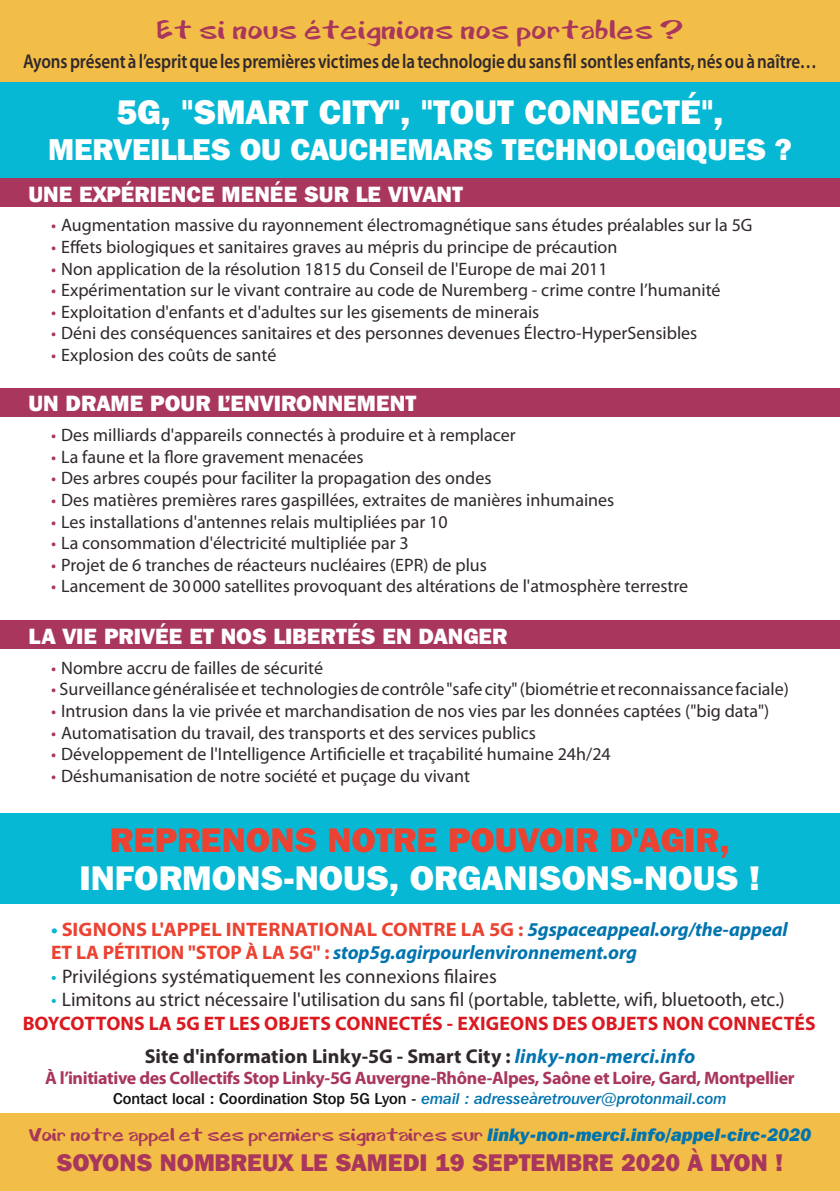
<style>
.page{position:relative;width:840px;height:1191px;background:#fff}
.page>*{position:absolute;margin:0;border:0;box-sizing:border-box;transform-origin:0 0}
.t1{font:800 34px "Franklin Gothic IT Cby BT";color:#fff}
.t2{font:800 34px "Franklin Gothic IT Cby BT";color:#ec4231}
.t3{font:32px "Cartoon";color:#a9365d}
.t4{font:800 30px "Franklin Gothic IT Cby BT";letter-spacing:-.005em;color:#fff}
.t5{font:800 24px "Franklin Gothic IT Cby BT";color:#a9365d}
.t6{font:800 22px "Franklin Gothic IT Cby BT";color:#fff}
.t7{font:22px "Cartoon";letter-spacing:-.02em;color:#a9365d}
.t8{font:600 20px "Myriad Pro";letter-spacing:-.005em;color:#30282c;scale:.85 1}
.t9{font:700 20px "Myriad Pro";letter-spacing:.005em;color:#30282c}
.t10{font:19.6px "Myriad Pro";color:#30282c}
.t11{font:700 19.6px "Myriad Pro";color:#ec4231;scale:1.04 1}
.t12{font:700 19.6px "Myriad Pro";letter-spacing:.01em;color:#db1920}
.t13{font:italic 700 19.6px "Myriad Pro";letter-spacing:-.005em;color:#0074af}
.t14{font:18px/21.6px "Myriad Pro";color:#30282c}
.t15{font:700 18px "Myriad Pro";letter-spacing:-.02em;color:#a9365d}
.t16{font:15.6px "Franklin Gothic IT Cby BT Med Ital";color:#0074af}
.s1{font-weight:900;color:#a9365d}
.s2{color:#06b8d4}
.s3{font-style:italic;color:#0074af}
.s4{font-style:normal;color:#ec4231}
.s5{font-weight:900;color:#06b8d4}
.s6{font-family:"Franklin Gothic IT Cby BT";font-weight:800;font-style:italic;font-size:18px;color:#0074af}
.s7{font-family:"Franklin Gothic IT Cby BT";font-weight:500;color:#151215}
</style>
<div class="page">
<div style="left:0;top:813px;width:839px;height:91px;background:#06b8d4"></div>
<div style="left:0;top:70px;width:839px;height:108px;background:#06b8d4"></div>
<div style="left:0;top:0;width:839px;height:82px;background:#f3be47"></div>
<div style="left:0;top:178px;width:839px;height:28px;background:#a9365d"></div>
<div style="left:0;top:388px;width:839px;height:28px;background:#a9365d"></div>
<div style="left:0;top:620px;width:839px;height:29px;background:#a9365d"></div>
<div style="left:0;top:1114px;width:839px;height:77px;background:#f3be47"></div>
<h2 class="t3" style="left:156px;top:11px;width:528px">Et si nous éteignions nos portables ?</h2>
<p class="t8" style="left:23px;top:54px;width:934px">Ayons présent à l’esprit que les premières victimes de la technologie du sans fil sontles enfants, nés ou à naître…</p>
<h1 class="t1" style="left:116px;top:98px;width:608px">5G, "SMART CITY", "TOUT CONNECTÉ",</h1>
<h3 class="t4" style="left:48px;top:137px;width:744px">MERVEILLES OU CAUCHEMARS TECHNOLOGIQUES ?</h3>
<p class="t6" style="left:28px;top:185px;width:436px">UNE EXPÉRIENCE MENÉE SUR LE VIVANT</p>
<p class="t14" style="left:51px;top:215px;width:702px"><span class="s1">·</span> Augmentation massive du rayonnement électromagnétique sans études préalables sur la 5G <span class="s1">·</span> Effets biologiques et sanitaires graves au mépris du principe de précaution<br><span class="s1">·</span> Non application de la résolution 1815 du Conseil de l'Europe de mai 2011<br><span class="s1">·</span> Expérimentation sur le vivant contraire au code de Nuremberg - crime contre l’humanité<br><span class="s1">·</span> Exploitation d'enfants et d'adultes sur les gisements de minerais<br><span class="s1">·</span> Déni des conséquences sanitaires et des personnes devenues Électro-HyperSensibles<br><span class="s1">·</span> Explosion des coûts de santé</p>
<p class="t6" style="left:28px;top:394px;width:389px">UN DRAME POUR L’ENVIRONNEMENT</p>
<p class="t14" style="left:51px;top:425px;width:638px"><span class="s1">·</span> Des milliards d'appareils connectés à produire et à remplacer<br><span class="s1">·</span> La faune et la flore gravement menacées<br><span class="s1">·</span> Des arbres coupés pour faciliter la propagation des ondes<br><span class="s1">·</span> Des matières premières rares gaspillées, extraites de manières inhumaines<br><span class="s1">·</span> Les installations d'antennes relais multipliées par 10<br><span class="s1">·</span> La consommation d'électricité multipliée par 3<br><span class="s1">·</span> Projet de 6 tranches de réacteurs nucléaires (EPR) de plus<br><span class="s1">·</span> Lancement de 30 000 satellites provoquant des altérations de l'atmosphère terrestre</p>
<p class="t6" style="left:28px;top:627px;width:480px">LA VIE PRIVÉE ET NOS LIBERTÉS EN DANGER</p>
<p class="t14" style="left:51px;top:657px;width:739px"><span class="s1">·</span> Nombre accru de failles de sécurité<br><span class="s1">·</span> Surveillance généralisée et technologies de contrôle "safe city"(biométrie et reconnaissancefaciale) <span class="s1">·</span> Intrusion dans la vie privée et marchandisation de nos vies par les données captées ("big data")<br><span class="s1">·</span> Automatisation du travail, des transports et des services publics<br><span class="s1">·</span> Développement de l'Intelligence Artificielle et traçabilité humaine 24h/24<br><span class="s1">·</span> Déshumanisation de notre société et puçage du vivant</p>
<h1 class="t2" style="left:110px;top:826px;width:621px">REPRENONS NOTRE POUVOIR D'AGIR,</h1>
<h1 class="t1" style="left:79px;top:864px;width:682px">INFORMONS-NOUS, ORGANISONS-NOUS !</h1>
<p class="t11" style="left:51px;top:919px;width:709px"><span class="s2">•</span> SIGNONS L'APPEL INTERNATIONAL CONTRE LA 5G : <span class="s3">5gspaceappeal.org/the-appeal</span></p>
<p class="t13" style="left:51px;top:945px;width:587px"><span class="s4">ET LA PÉTITION "STOP À LA 5G" :</span> stop5g.agirpourlenvironnement.org</p>
<p class="t10" style="left:51px;top:967px;width:447px"><span class="s5">·</span> Privilégions systématiquement les connexions filaires</p>
<p class="t10" style="left:51px;top:990px;width:734px"><span class="s5">·</span> Limitons au strict nécessaire l'utilisation du sans fil (portable, tablette, wifi, bluetooth, etc.)</p>
<p class="t12" style="left:23px;top:1014px;width:794px">BOYCOTTONS LA 5G ET LES OBJETS CONNECTÉS - EXIGEONS DES OBJETS NON CONNECTÉS</p>
<p class="t9" style="left:145px;top:1046px;width:551px">Site d'information Linky-5G - Smart City : <span class="s3">linky-non-merci.info</span></p>
<p class="t15" style="left:45px;top:1069px;width:750px">À l’initiative des Collectifs Stop Linky-5G Auvergne-Rhône-Alpes, Saône et Loire, Gard, Montpellier</p>
<p class="t7" style="left:28px;top:1121px;width:784px">Voir notre appel et ses premiers signataires sur <span class="s6">linky-non-merci.info/appel-circ-2020</span></p>
<h3 class="t5" style="left:56px;top:1152px;width:728px">SOYONS NOMBREUX LE SAMEDI 19 SEPTEMBRE 2020 À LYON !</h3>
<p class="t16" style="left:113px;top:1092px;width:614px"><span class="s7">Contact local : Coordination Stop 5G Lyon -</span> email : adresseàretrouver@protonmail.com</p>
</div>
